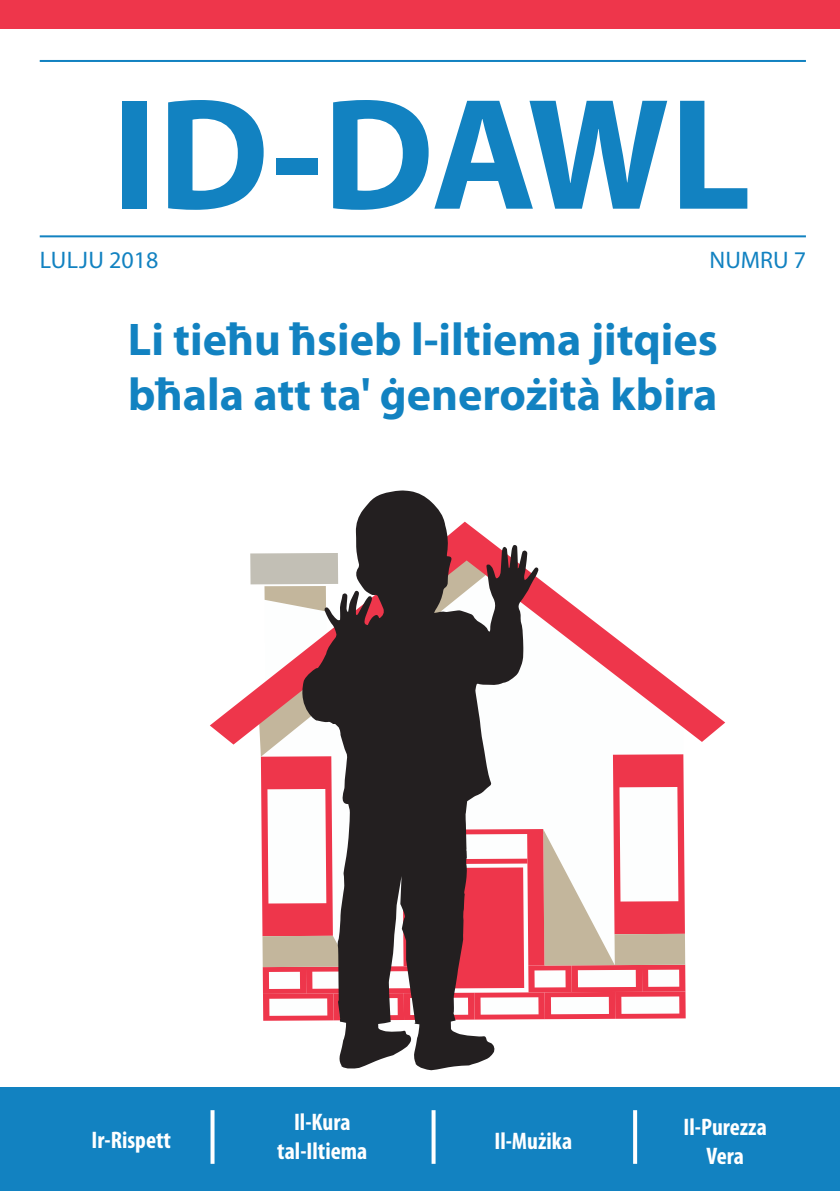
<style>
.page{position:relative;width:840px;height:1191px;background:#fff}
.page>*{position:absolute;margin:0;border:0;box-sizing:border-box;transform-origin:0 0}
.t1{font:700 160px "Myriad Pro";letter-spacing:-.01em;color:#1282c1}
.t2{font:700 46px/55.2px "Myriad Pro";color:#1282c1}
.t3{font:700 condensed 24px/28.8px "Myriad Pro";color:#fff;text-align:center}
.t4{font:24px "Myriad Pro";color:#1282c1}
</style>
<div class="page">
<div style="left:0;top:1088px;width:839px;height:103px;background:#1282c1"></div>
<div style="left:0;top:0;width:839px;height:28px;background:#ee364b"></div>
<hr style="left:40px;top:60px;width:765px;height:2px;background:#1282c1">
<hr style="left:40px;top:235px;width:765px;height:2px;background:#1282c1">
<svg style="left:210px;top:1110px;width:4px;height:53px"></svg>
<svg style="left:431px;top:1110px;width:4px;height:53px"></svg>
<svg style="left:633px;top:1110px;width:3px;height:53px"></svg>
<svg style="left:210px;top:568px;width:514px;height:176px"></svg>
<svg style="left:264px;top:584px;width:33px;height:100px"></svg>
<svg style="left:261px;top:754px;width:424px;height:266px"></svg>
<div style="left:250px;top:553px;width:88px;height:31px;background:#c2bfb5"></div>
<svg style="left:297px;top:490px;width:241px;height:580px;fill:#231f20"></svg>
<h1 class="t1" style="left:112px;top:50px;width:640px">ID-DAWL</h1>
<p class="t4" style="left:40px;top:246px;width:120px">Lulju 2018</p>
<p class="t4" style="left:709px;top:246px;width:98px">NUMRU 7</p>
<p class="t2" style="left:128px;top:310px;width:591px">Li tieħu ħsieb l-iltiema jitqies bħala att ta' ġenerożità kbira</p>
<p class="t3" style="left:277px;top:1107px;width:91px">Il-Kura tal-Iltiema</p>
<p class="t3" style="left:91px;top:1125px;width:81px">Ir-Rispett</p>
<p class="t3" style="left:494px;top:1126px;width:79px">Il-Mużika</p>
<p class="t3" style="left:683px;top:1112px;width:85px">Il-Purezza<br>Vera</p>
</div>
